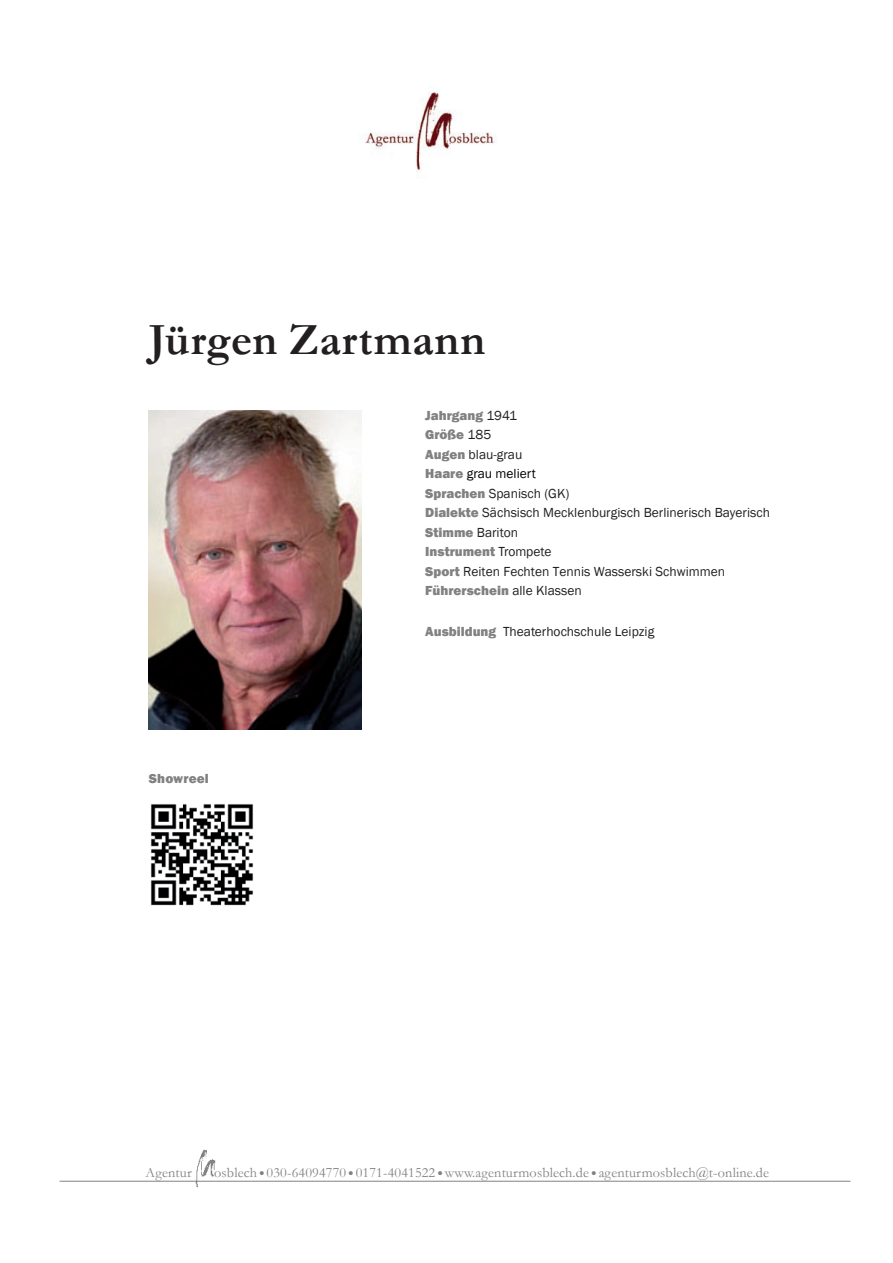
<style>
.page{position:relative;width:893px;height:1263px;background:#fff}
.page>*{position:absolute;margin:0;border:0;box-sizing:border-box;transform-origin:0 0}
.t1{font:700 45px "Garamond";letter-spacing:.015em;color:#231f20}
.t2{font:14.25px "Garamond";letter-spacing:.01em;color:#828182}
.t3{font:13.5px/19.5px "Franklin Gothic";color:#231f20}
.t4{font:800 13.5px "Franklin Gothic";letter-spacing:.015em;color:#828182}
.s1{font-weight:800;color:#828182}
.s2{color:#000}
.s3{font-family:"Franklin Gothic"}
</style>
<div class="page">
<img style="left:365px;top:92px;width:129px;height:80px">
<img style="left:193px;top:1149px;width:26px;height:39px">
<hr style="left:60px;top:1181px;width:790px;height:1px;background:#828182">
<img style="left:149px;top:410px;width:213px;height:319px">
<img style="left:150px;top:804px;width:104px;height:102px">
<h1 class="t1" style="left:149px;top:309px;width:338px">Jürgen Zartmann</h1>
<p class="t4" style="left:149px;top:770px;width:62px">Showreel</p>
<p class="t3" style="left:425px;top:406px;width:346px"><span class="s1">Jahrgang</span> 1941<br><span class="s1">Größe</span> 185<br><span class="s1">Augen</span> blau-grau<br><span class="s1">Haare</span> <span class="s2">grau meliert<br></span><span class="s1">Sprachen</span> Spanisch (GK)<br><span class="s1">Dialekte</span> Sächsisch Mecklenburgisch Berlinerisch Bayerisch<br><span class="s1">Stimme</span> Bariton<br><span class="s1">Instrument</span> Trompete<br><span class="s1">Sport</span> Reiten Fechten Tennis Wasserski Schwimmen<br><span class="s1">Führerschein</span> alle Klassen</p>
<p class="t3" style="left:425px;top:622px;width:231px"><span class="s1">Ausbildung</span> Theaterhochschule Leipzig</p>
<p class="t2" style="left:146px;top:1162px;width:48px">Agentur</p>
<p class="t2" style="left:214px;top:1162px;width:556px">osblech<span class="s3">•</span>030-64094770<span class="s3">•</span>0171-4041522<span class="s3">•</span>www.agenturmosblech.de<span class="s3">•</span>agenturmosblech@t-online.de</p>
</div>
